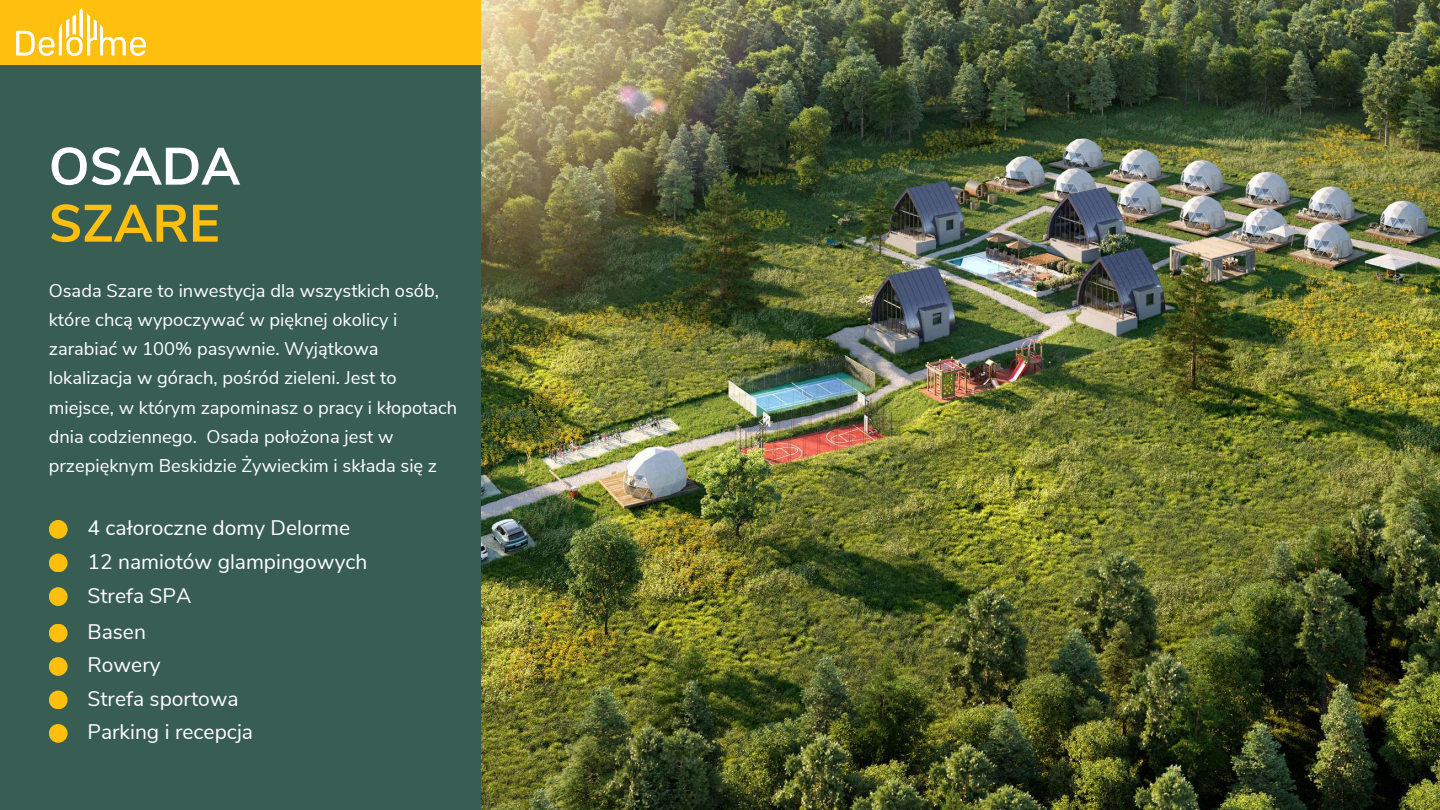
<style>
.page{position:relative;width:1440px;height:810px;background:#fff}
.page>*{position:absolute;margin:0;border:0;box-sizing:border-box;transform-origin:0 0}
.t1{font:700 52.4px "Nunito Sans";color:#fff}
.t2{font:700 52.4px "Nunito Sans";color:#febf0e}
.t3{font:21px/33.4px "Nunito Sans";color:#fff}
.t4{font:18.3px/29.2px "Nunito Sans";color:#fff}
</style>
<div class="page">
<div style="left:0;top:0;width:481px;height:810px;background:#385e53"></div>
<div style="left:49px;top:520px;width:19px;height:19px;background:#febf0e;border-radius:50%"></div>
<div style="left:49px;top:554px;width:19px;height:18px;background:#febf0e;border-radius:50%"></div>
<div style="left:49px;top:587px;width:19px;height:19px;background:#febf0e;border-radius:50%"></div>
<div style="left:0;top:0;width:481px;height:64px;background:#febf0e"></div>
<img style="left:16px;top:9px;width:129px;height:46px">
<div style="left:49px;top:624px;width:19px;height:18px;background:#febf0e;border-radius:50%"></div>
<img style="left:481px;top:0;width:959px;height:810px">
<div style="left:49px;top:657px;width:19px;height:19px;background:#febf0e;border-radius:50%"></div>
<div style="left:49px;top:691px;width:19px;height:18px;background:#febf0e;border-radius:50%"></div>
<div style="left:49px;top:724px;width:19px;height:19px;background:#febf0e;border-radius:50%"></div>
<h1 class="t1" style="left:49px;top:132px;width:193px">OSADA</h1>
<h1 class="t2" style="left:49px;top:189px;width:173px">SZARE</h1>
<p class="t4" style="left:49px;top:276px;width:410px">Osada Szare to inwestycja dla wszystkich osób, które chcą wypoczywać w pięknej okolicy i zarabiać w 100% pasywnie. Wyjątkowa lokalizacja w górach, pośród zieleni. Jest to miejsce, w którym zapominasz o pracy i kłopotach dnia codziennego. Osada położona jest w przepięknym Beskidzie Żywieckim i składa się z</p>
<p class="t3" style="left:88px;top:512px;width:281px">4 całoroczne domy Delorme<br>12 namiotów glampingowych<br>Strefa SPA</p>
<p class="t3" style="left:88px;top:615px;width:167px">Basen<br>Rowery<br>Strefa sportowa<br>Parking i recepcja</p>
</div>
